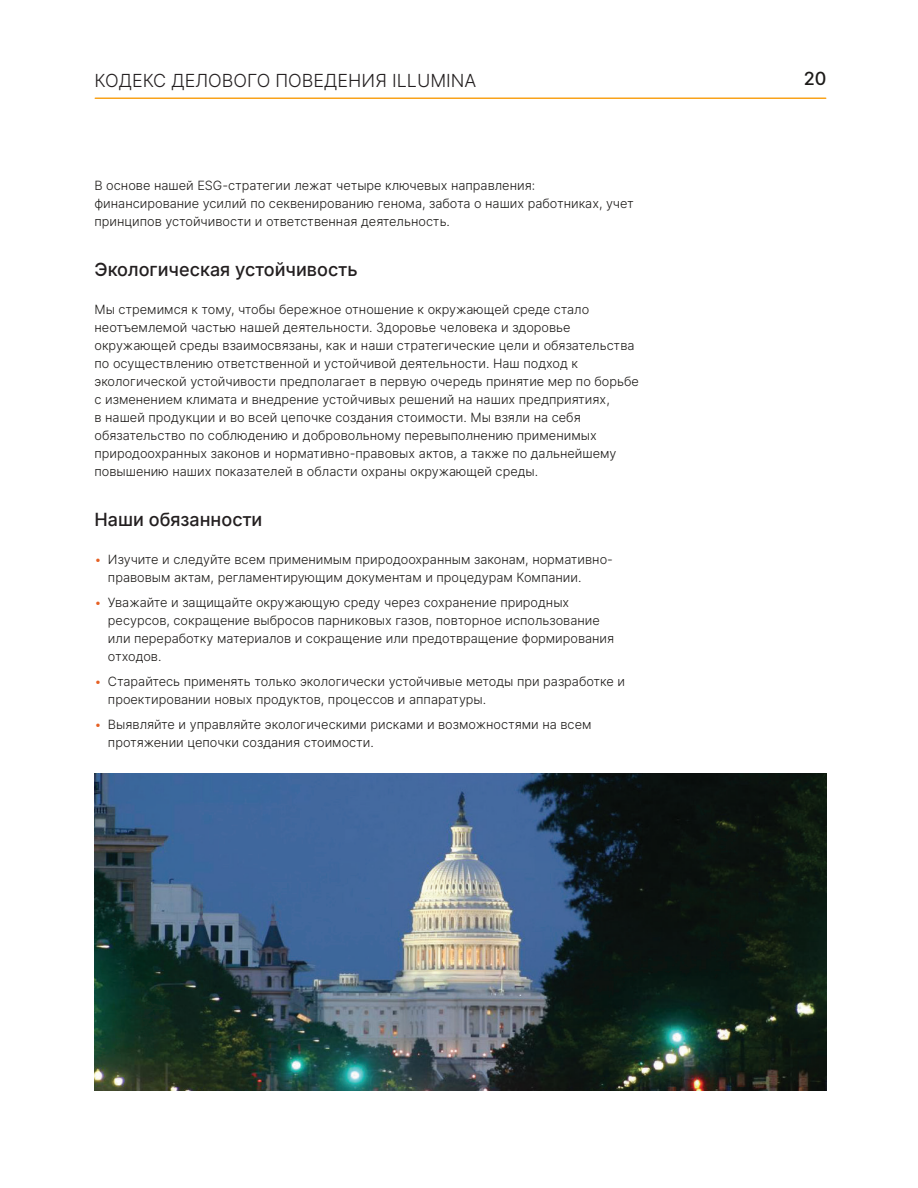
<style>
.page{position:relative;width:918px;height:1188px;background:#fff}
.page>*{position:absolute;margin:0;border:0;box-sizing:border-box;transform-origin:0 0}
.t1{font:500 18px "Inter";color:#231f20}
.t2{font:18px "Inter";color:#231f20}
.t3{font:500 18px "Inter";color:#1c1a18}
.t4{font:12.75px/18px "Inter";color:#1c1a18}
.s1{color:#e66124}
</style>
<div class="page">
<hr style="left:95px;top:98px;width:731px;height:1px;background:#f9a31b">
<img style="left:94px;top:773px;width:732px;height:318px">
<h1 class="t2" style="left:94px;top:67px;width:383px">КОДЕКС ДЕЛОВОГО ПОВЕДЕНИЯ ILLUMINA</h1>
<h1 class="t3" style="left:804px;top:65px;width:24px">20</h1>
<p class="t4" style="left:94px;top:176px;width:541px">В основе нашей ESG-стратегии лежат четыре ключевых направления: финансирование усилий по секвенированию генома, забота о наших работниках, учет принципов устойчивости и ответственная деятельность.</p>
<h1 class="t1" style="left:94px;top:256px;width:265px">Экологическая устойчивость</h1>
<p class="t4" style="left:94px;top:300px;width:546px">Мы стремимся к тому, чтобы бережное отношение к окружающей среде стало неотъемлемой частью нашей деятельности. Здоровье человека и здоровье окружающей среды взаимосвязаны, как и наши стратегические цели и обязательства по осуществлению ответственной и устойчивой деятельности. Наш подход к экологической устойчивости предполагает в первую очередь принятие мер по борьбе с изменением климата и внедрение устойчивых решений на наших предприятиях,<br>в нашей продукции и во всей цепочке создания стоимости. Мы взяли на себя обязательство по соблюдению и добровольному перевыполнению применимых природоохранных законов и нормативно-правовых актов, а также по дальнейшему повышению наших показателей в области охраны окружающей среды.</p>
<h1 class="t1" style="left:94px;top:506px;width:169px">Наши обязанности</h1>
<p class="t4" style="left:108px;top:550px;width:507px;text-indent:-13px"><span class="s1">•</span> Изучите и следуйте всем применимым природоохранным законам, нормативно&shy;правовым актам, регламентирующим документам и процедурам Компании.</p>
<p class="t4" style="left:108px;top:593px;width:508px;text-indent:-13px"><span class="s1">•</span> Уважайте и защищайте окружающую среду через сохранение природных ресурсов, сокращение выбросов парниковых газов, повторное использование или переработку материалов и сокращение или предотвращение формирования отходов.</p>
<p class="t4" style="left:108px;top:672px;width:519px;text-indent:-13px"><span class="s1">•</span> Старайтесь применять только экологически устойчивые методы при разработке и проектировании новых продуктов, процессов и аппаратуры.</p>
<p class="t4" style="left:108px;top:715px;width:485px;text-indent:-13px"><span class="s1">•</span> Выявляйте и управляйте экологическими рисками и возможностями на всем протяжении цепочки создания стоимости.</p>
</div>
